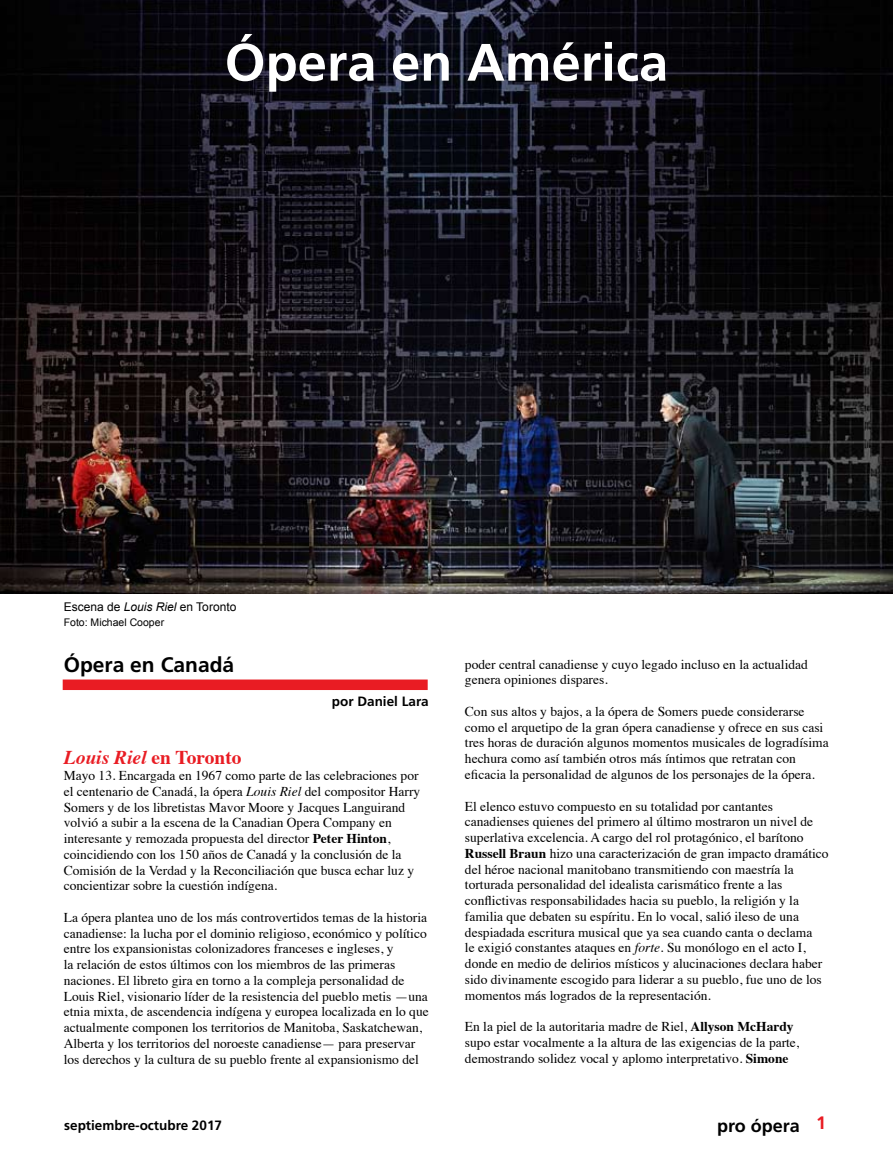
<style>
.page{position:relative;width:893px;height:1170px;background:#fff}
.page>*{position:absolute;margin:0;border:0;box-sizing:border-box;transform-origin:0 0}
.t1{font:700 52.5px "Frutiger";color:#fff}
.t2{font:700 21px "Frutiger";color:#000}
.t3{font:italic 700 19.5px "Times";color:#e91c23}
.t4{font:700 18px "Frutiger";color:#000}
.t5{font:13.5px/15.8px "Times";color:#000}
.t6{font:700 13.5px "Frutiger";color:#000}
.t7{font:12px "Arial";color:#000}
.t8{font:10.5px "Arial";color:#000}
.s1{font-style:italic}
.s2{font-style:normal}
.s3{font-weight:700}
</style>
<div class="page">
<img style="left:0;top:0;width:893px;height:594px">
<div style="left:63px;top:679px;width:365px;height:11px;background:#e91c23"></div>
<h1 class="t1" style="left:225px;top:32px;width:445px">Ópera en América</h1>
<p class="t7" style="left:64px;top:599px;width:174px">Escena de <span class="s1">Louis Riel</span> en Toronto</p>
<p class="t8" style="left:64px;top:615px;width:102px">Foto: Michael Cooper</p>
<h2 class="t2" style="left:64px;top:652px;width:172px">Ópera en Canadá</h2>
<p class="t6" style="left:332px;top:693px;width:98px">por Daniel Lara</p>
<h3 class="t3" style="left:64px;top:739px;width:179px">Louis Riel <span class="s2">en Toronto</span></h3>
<p class="t5" style="left:64px;top:766px;width:358px">Mayo 13. Encargada en 1967 como parte de las celebraciones por el centenario de Canadá, la ópera <span class="s1">Louis Riel</span> del compositor Harry Somers y de los libretistas Mavor Moore y Jacques Languirand volvió a subir a la escena de la Canadian Opera Company en interesante y remozada propuesta del director <span class="s3">Peter Hinton</span>, coincidiendo con los 150 años de Canadá y la conclusión de la Comisión de la Verdad y la Reconciliación que busca echar luz y concientizar sobre la cuestión indígena.</p>
<p class="t5" style="left:64px;top:908px;width:366px">La ópera plantea uno de los más controvertidos temas de la historia canadiense: la lucha por el dominio religioso, económico y político entre los expansionistas colonizadores franceses e ingleses, y<br>la relación de estos últimos con los miembros de las primeras naciones. El libreto gira en torno a la compleja personalidad de Louis Riel, visionario líder de la resistencia del pueblo metis —una etnia mixta, de ascendencia indígena y europea localizada en lo que actualmente componen los territorios de Manitoba, Saskatchewan, Alberta y los territorios del noroeste canadiense— para preservar los derechos y la cultura de su pueblo frente al expansionismo del</p>
<p class="t5" style="left:465px;top:655px;width:345px">poder central canadiense y cuyo legado incluso en la actualidad genera opiniones dispares.</p>
<p class="t5" style="left:465px;top:702px;width:365px">Con sus altos y bajos, a la ópera de Somers puede considerarse como el arquetipo de la gran ópera canadiense y ofrece en sus casi tres horas de duración algunos momentos musicales de logradísima hechura como así también otros más íntimos que retratan con eficacia la personalidad de algunos de los personajes de la ópera.</p>
<p class="t5" style="left:465px;top:796px;width:365px">El elenco estuvo compuesto en su totalidad por cantantes canadienses quienes del primero al último mostraron un nivel de superlativa excelencia. A cargo del rol protagónico, el barítono <span class="s3">Russell Braun</span> hizo una caracterización de gran impacto dramático del héroe nacional manitobano transmitiendo con maestría la torturada personalidad del idealista carismático frente a las conflictivas responsabilidades hacia su pueblo, la religión y la familia que debaten su espíritu. En lo vocal, salió ileso de una despiadada escritura musical que ya sea cuando canta o declama<br>le exigió constantes ataques en <span class="s1">forte</span>. Su monólogo en el acto I, donde en medio de delirios místicos y alucinaciones declara haber sido divinamente escogido para liderar a su pueblo, fue uno de los momentos más logrados de la representación.</p>
<p class="t5" style="left:465px;top:1017px;width:336px">En la piel de la autoritaria madre de Riel, <span class="s3">Allyson McHardy </span>supo estar vocalmente a la altura de las exigencias de la parte, demostrando solidez vocal y aplomo interpretativo. <span class="s3">Simone</span></p>
<p class="t6" style="left:64px;top:1117px;width:159px">septiembre-octubre 201 7</p>
<h3 class="t4" style="left:717px;top:1114px;width:84px">pro ópera</h3>
</div>
